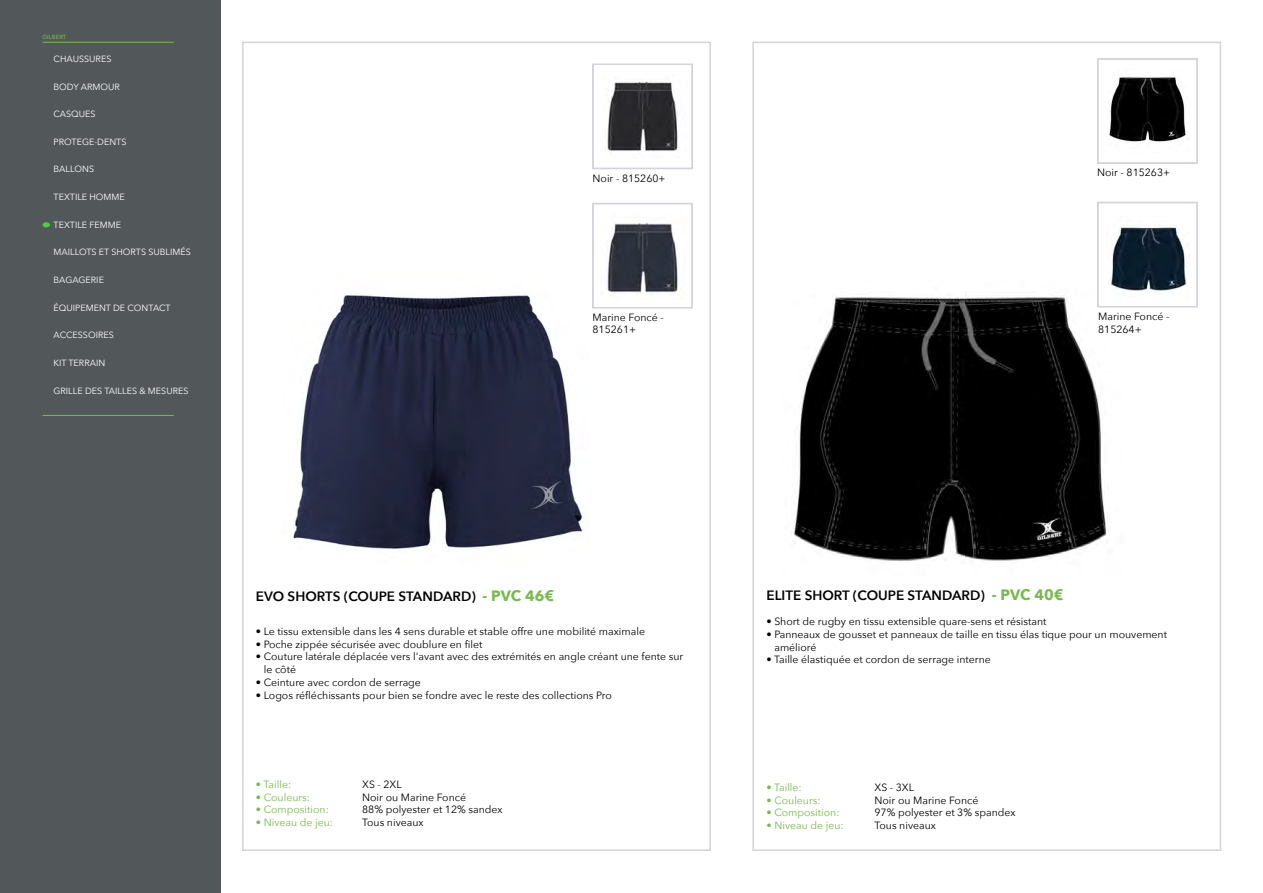
<style>
.page{position:relative;width:1263px;height:893px;background:#fff}
.page>*{position:absolute;margin:0;border:0;box-sizing:border-box;transform-origin:0 0}
.t1{font:600 13.5px "Avenir Next";color:#000}
.t2{font:10.5px/12.8px "Avenir Next";color:#020203}
.t3{font:10.5px/12.8px "Avenir Next";color:#000}
.t4{font:10.5px "Avenir Next";color:#78ba50}
.t5{font:9px "Avenir Next";color:#fff}
.t6{font:500 6px "Avenir Next";color:#78ba50}
.s1{color:#020203}
.s2{font-weight:700;font-size:15px;color:#78ba50}
</style>
<div class="page">
<div style="left:0;top:0;width:221px;height:893px;background:#52575a"></div>
<hr style="left:43px;top:42px;width:131px;height:1px;background:#78ba50">
<hr style="left:43px;top:415px;width:131px;height:1px;background:#78ba50">
<svg style="left:43px;top:222px;width:7px;height:5px"></svg>
<img style="left:793px;top:295px;width:332px;height:266px">
<img style="left:605px;top:80px;width:73px;height:71px">
<img style="left:607px;top:223px;width:74px;height:71px">
<div style="left:242px;top:42px;width:469px;height:809px;border:2px solid #d3d3db"></div>
<div style="left:752px;top:42px;width:469px;height:809px;border:2px solid #d3d3db"></div>
<div style="left:592px;top:64px;width:101px;height:105px;border:2px solid #d3d3db"></div>
<div style="left:592px;top:203px;width:101px;height:106px;border:2px solid #d3d3db"></div>
<img style="left:1109px;top:74px;width:79px;height:69px">
<img style="left:1107px;top:225px;width:82px;height:77px">
<div style="left:1097px;top:58px;width:101px;height:106px;border:2px solid #d3d3db"></div>
<div style="left:1097px;top:202px;width:101px;height:105px;border:2px solid #d3d3db"></div>
<img style="left:293px;top:295px;width:291px;height:254px">
<p class="t6" style="left:43px;top:31px;width:25px">GILBERT</p>
<p class="t5" style="left:54px;top:51px;width:59px">CHAUSSURES</p>
<p class="t5" style="left:54px;top:79px;width:68px">BODY ARMOUR</p>
<p class="t5" style="left:54px;top:106px;width:44px">CASQUES</p>
<p class="t5" style="left:54px;top:134px;width:74px">PROTEGE-DENTS</p>
<p class="t5" style="left:54px;top:162px;width:42px">BALLONS</p>
<p class="t5" style="left:54px;top:189px;width:73px">TEXTILE HOMME</p>
<p class="t5" style="left:54px;top:217px;width:69px">TEXTILE FEMME</p>
<p class="t5" style="left:54px;top:245px;width:139px">MAILLOTS ET SHORTS SUBLIMÉS</p>
<p class="t5" style="left:54px;top:272px;width:52px">BAGAGERIE</p>
<p class="t5" style="left:54px;top:300px;width:119px">ÉQUIPEMENT DE CONTACT</p>
<p class="t5" style="left:54px;top:328px;width:62px">ACCESSOIRES</p>
<p class="t5" style="left:54px;top:355px;width:53px">KIT TERRAIN</p>
<p class="t5" style="left:54px;top:383px;width:136px">GRILLE DES TAILLES &amp; MESURES</p>
<p class="t3" style="left:593px;top:171px;width:74px">Noir - 815260+</p>
<p class="t3" style="left:1097px;top:166px;width:74px">Noir - 815263+</p>
<p class="t3" style="left:592px;top:310px;width:73px">Marine Foncé -<br>815261+</p>
<p class="t3" style="left:1098px;top:310px;width:73px">Marine Foncé -<br>815264+</p>
<p class="t1" style="left:256px;top:585px;width:300px"><span class="s1">EVO SHORTS</span> (COUPE STANDARD) <span class="s2">- PVC 46€</span></p>
<p class="t2" style="left:256px;top:624px;width:391px">• Le tissu extensible dans les 4 sens durable et stable offre une mobilité maximale</p>
<p class="t2" style="left:256px;top:637px;width:228px">• Poche zippée sécurisée avec doublure en filet</p>
<p class="t2" style="left:264px;top:650px;width:421px;text-indent:-8px">• Couture latérale déplacée vers l'avant avec des extrémités en angle créant une fente sur le côté</p>
<p class="t2" style="left:256px;top:675px;width:167px">• Ceinture avec cordon de serrage</p>
<p class="t2" style="left:256px;top:688px;width:357px">• Logos réfléchissants pour bien se fondre avec le reste des collections Pro</p>
<p class="t4" style="left:256px;top:775px;width:37px">• Taille:</p>
<p class="t2" style="left:362px;top:777px;width:41px">XS - 2XL</p>
<p class="t4" style="left:256px;top:788px;width:56px">• Couleurs:</p>
<p class="t3" style="left:362px;top:790px;width:105px"><span class="s1">Noir ou</span> Marine Foncé</p>
<p class="t4" style="left:256px;top:801px;width:74px">• Composition:</p>
<p class="t2" style="left:362px;top:803px;width:142px">88% polyester et 12% sandex</p>
<p class="t4" style="left:256px;top:814px;width:79px">• Niveau de jeu:</p>
<p class="t2" style="left:362px;top:816px;width:63px">Tous niveaux</p>
<p class="t1" style="left:766px;top:583px;width:298px">ELITE SHORT (COUPE STANDARD) <span class="s2">- PVC 40€</span></p>
<p class="t3" style="left:766px;top:615px;width:281px">• Short de rugby en tissu extensible quare-sens et résistant</p>
<p class="t3" style="left:774px;top:627px;width:394px;text-indent:-8px">• Panneaux de gousset et panneaux de taille en tissu élas tique pour un mouvement amélioré</p>
<p class="t3" style="left:766px;top:653px;width:226px">• Taille élastiquée et cordon de serrage interne</p>
<p class="t4" style="left:766px;top:778px;width:37px">• Taille:</p>
<p class="t3" style="left:874px;top:780px;width:41px">XS - 3XL</p>
<p class="t4" style="left:766px;top:791px;width:56px">• Couleurs:</p>
<p class="t3" style="left:874px;top:793px;width:105px">Noir ou Marine Foncé</p>
<p class="t4" style="left:766px;top:804px;width:74px">• Composition:</p>
<p class="t3" style="left:874px;top:806px;width:142px">97% polyester et 3% spandex</p>
<p class="t4" style="left:766px;top:817px;width:79px">• Niveau de jeu:</p>
<p class="t3" style="left:874px;top:819px;width:63px">Tous niveaux</p>
</div>
